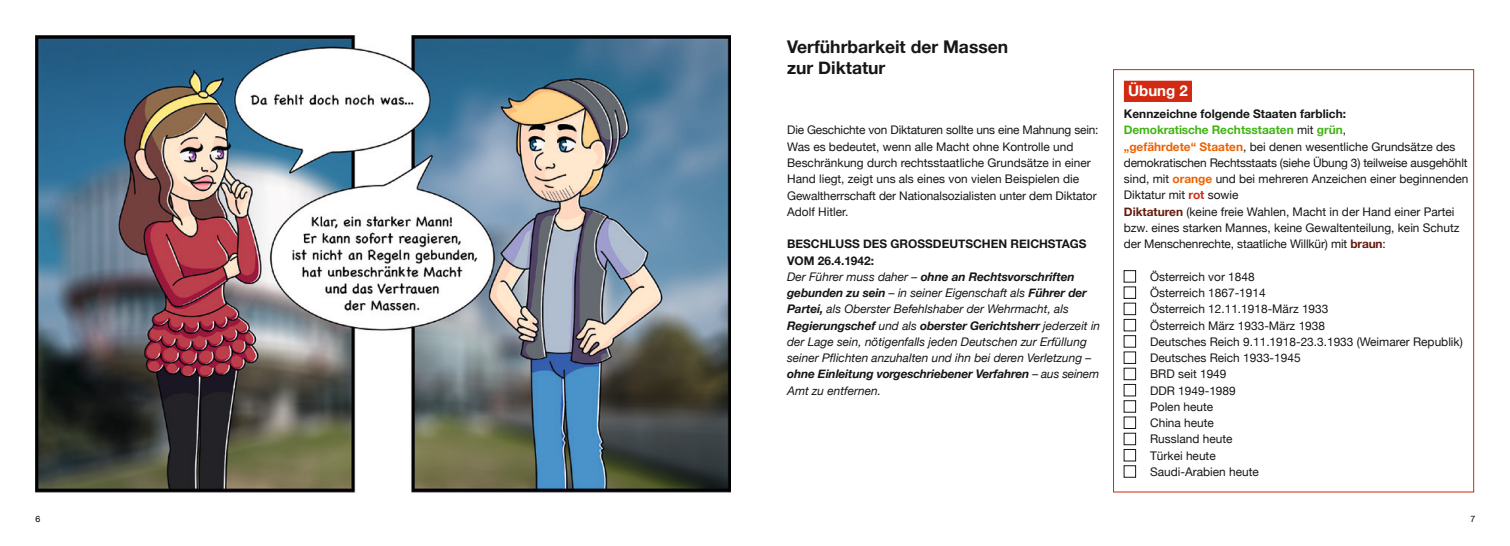
<style>
.page{position:relative;width:1510px;height:546px;background:#fff}
.page>*{position:absolute;margin:0;border:0;box-sizing:border-box;transform-origin:0 0}
.t1{font:700 17.5px/21px "Helvetica Neue";color:#151616}
.t2{font:700 15px "Helvetica Neue";color:#fff}
.t3{font:11.88px/16.2px "Helvetica Neue";color:#151616}
.t4{font:italic 11.88px/16.2px "Helvetica Neue";color:#151616}
.t5{font:8.75px "Helvetica Neue";color:#000}
.s1{font-weight:700;font-style:normal}
.s2{font-weight:700}
.s3{font-weight:700;color:#41b414}
.s4{font-weight:700;color:#ee6102}
.s5{font-weight:700;color:#cb2b1e}
.s6{font-weight:700;color:#651a0d}
</style>
<div class="page">
<div style="left:1113px;top:69px;width:360px;height:423px;border:1px solid #d12912"></div>
<div style="left:1123px;top:400px;width:12px;height:12px;border:1px solid #151616"></div>
<div style="left:1123px;top:465px;width:12px;height:12px;border:1px solid #151616"></div>
<div style="left:1123px;top:81px;width:69px;height:21px;background:#d12912"></div>
<img style="left:35px;top:35px;width:695px;height:457px">
<h1 class="t1" style="left:787px;top:36px;width:223px">Verführbarkeit der Massen zur Diktatur</h1>
<p class="t3" style="left:787px;top:123px;width:313px">Die Geschichte von Diktaturen sollte uns eine Mahnung sein:<br>Was es bedeutet, wenn alle Macht ohne Kontrolle und Beschränkung durch rechtsstaatliche Grundsätze in einer Hand liegt, zeigt uns als eines von vielen Beispielen die Gewaltherrschaft der Nationalsozialisten unter dem Diktator Adolf Hitler.</p>
<p class="t4" style="left:787px;top:236px;width:314px"><span class="s1">BESCHLUSS DES GROSSDEUTSCHEN REICHSTAGS VOM 26.4.1942:<br></span>Der Führer muss daher – <span class="s2">ohne an Rechtsvorschriften gebunden zu sein</span> – in seiner Eigenschaft als <span class="s2">Führer der Partei,</span> als Oberster Befehlshaber der Wehrmacht, als <span class="s2">Regierungschef</span> und als <span class="s2">oberster Gerichtsherr</span> jederzeit in der Lage sein, nötigenfalls jeden Deutschen zur Erfüllung seiner Pflichten anzuhalten und ihn bei deren Verletzung – <span class="s2">ohne Einleitung vorgeschriebener Verfahren</span> – aus seinem Amt zu entfernen.</p>
<p class="t2" style="left:1128px;top:79px;width:61px">Übung 2</p>
<p class="t3" style="left:1123px;top:106px;width:346px"><span class="s2">Kennzeichne folgende Staaten farblich:<br></span><span class="s3">Demokratische Rechtsstaaten</span> mit <span class="s3">grün</span>,<br><span class="s4">„gefährdete“ Staaten</span>, bei denen wesentliche Grundsätze des demokratischen Rechtsstaats (siehe Übung 3) teilweise ausgehöhlt sind, mit <span class="s4">orange</span> und bei mehreren Anzeichen einer beginnenden Diktatur mit <span class="s5">rot</span> sowie<br><span class="s6">Diktaturen</span> (keine freie Wahlen, Macht in der Hand einer Partei bzw. eines starken Mannes, keine Gewaltenteilung, kein Schutz der Menschenrechte, staatliche Willkür) mit <span class="s6">braun</span>:</p>
<p class="t3" style="left:1150px;top:269px;width:314px">Österreich vor 1848<br>Österreich 1867-1914<br>Österreich 12.11.1918-März 1933<br>Österreich März 1933-März 1938<br>Deutsches Reich 9.11.1918-23.3.1933 (Weimarer Republik)<br>Deutsches Reich 1933-1945<br>BRD seit 1949<br>DDR 1949-1989<br>Polen heute<br>China heute<br>Russland heute<br>Türkei heute<br>Saudi-Arabien heute</p>
<p class="t5" style="left:35px;top:512px;width:6px">6</p>
<p class="t5" style="left:1470px;top:512px;width:6px">7</p>
</div>
